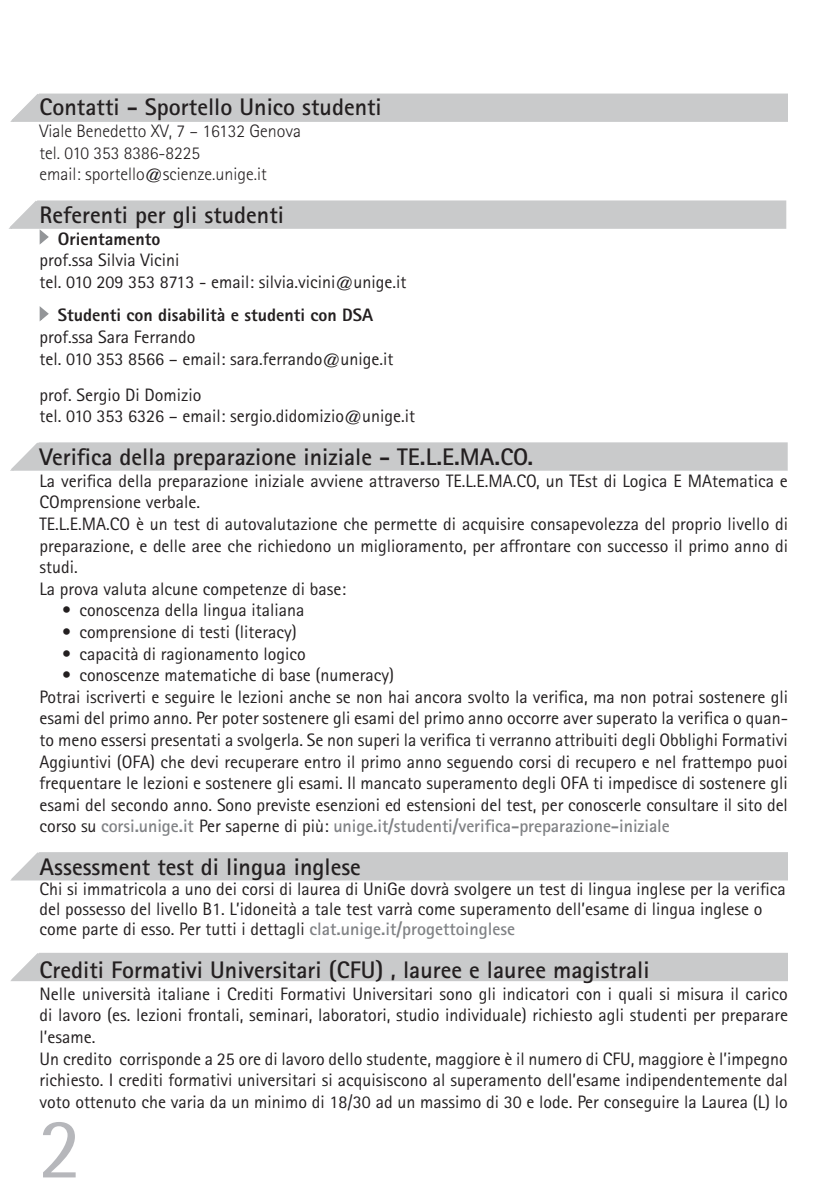
<style>
.page{position:relative;width:839px;height:1191px;background:#fff}
.page>*{position:absolute;margin:0;border:0;box-sizing:border-box;transform-origin:0 0}
.t1{font:86px "Rotis Semi Sans";color:#b6b7bb}
.t2{font:700 24px "Rotis Sans Serif";color:#231f20}
.t3{font:18px/21.6px "Rotis Sans Serif";color:#231f20;text-align:justify}
.t4{font:300 18px "Rotis Sans Serif";color:#231f20}
.t5{font:800 18px "Rotis Sans Serif";color:#231f20}
.s1{font-weight:700;color:#808285}
</style>
<div class="page">
<div style="left:10px;top:93px;width:778px;height:29px;background:#c9cacb"></div>
<div style="left:10px;top:953px;width:778px;height:28px;background:#c9cacb"></div>
<svg style="left:10px;top:442px;width:778px;height:29px;background:#cbcccd"></svg>
<div style="left:10px;top:852px;width:778px;height:29px;background:#c9cacb"></div>
<svg style="left:9px;top:200px;width:778px;height:45px"></svg>
<svg style="left:39px;top:306px;width:10px;height:16px"></svg>
<p class="t2" style="left:40px;top:92px;width:344px">Contatti - Sportello Unico studenti</p>
<p class="t4" style="left:40px;top:121px;width:263px">Viale Benedetto XV, 7 – 16132 Genova</p>
<p class="t4" style="left:40px;top:142px;width:162px">tel. 010 353 8386-8225</p>
<p class="t4" style="left:40px;top:164px;width:229px">email: sportello@scienze.unige.it</p>
<p class="t2" style="left:40px;top:200px;width:246px">Referenti per gli studenti</p>
<p class="t5" style="left:58px;top:227px;width:104px">Orientamento</p>
<p class="t3" style="left:40px;top:249px;width:142px">prof.ssa Silvia Vicini</p>
<p class="t3" style="left:40px;top:271px;width:368px">tel. 010 209 353 8713 - email: silvia.vicini@unige.it</p>
<p class="t5" style="left:58px;top:304px;width:317px">Studenti con disabilità e studenti con DSA</p>
<p class="t3" style="left:40px;top:326px;width:157px">prof.ssa Sara Ferrando</p>
<p class="t3" style="left:40px;top:348px;width:355px">tel. 010 353 8566 – email: sara.ferrando@unige.it</p>
<p class="t3" style="left:40px;top:384px;width:163px">prof. Sergio Di Domizio</p>
<p class="t3" style="left:40px;top:405px;width:377px">tel. 010 353 6326 – email: sergio.didomizio@unige.it</p>
<p class="t2" style="left:40px;top:442px;width:495px">Verifica della preparazione iniziale - TE.L.E.MA.CO.</p>
<p class="t3" style="left:40px;top:470px;width:750px">La verifica della preparazione iniziale avviene attraverso TE.L.E.MA.CO, un TEst di Logica E MAtematica e<br>COmprensione verbale.</p>
<p class="t3" style="left:40px;top:513px;width:750px">TE.L.E.MA.CO è un test di autovalutazione che permette di acquisire consapevolezza del proprio livello di preparazione, e delle aree che richiedono un miglioramento, per affrontare con successo il primo anno di studi.</p>
<p class="t3" style="left:40px;top:578px;width:308px">La prova valuta alcune competenze di base:</p>
<p class="t3" style="left:62px;top:599px;width:244px">• conoscenza della lingua italiana</p>
<p class="t3" style="left:62px;top:621px;width:236px">• comprensione di testi (literacy)</p>
<p class="t3" style="left:62px;top:642px;width:245px">• capacità di ragionamento logico</p>
<p class="t3" style="left:62px;top:664px;width:333px">• conoscenze matematiche di base (numeracy)</p>
<p class="t3" style="left:40px;top:686px;width:750px">Potrai iscriverti e seguire le lezioni anche se non hai ancora svolto la verifica, ma non potrai sostenere gli esami del primo anno. Per poter sostenere gli esami del primo anno occorre aver superato la verifica o quan&shy;to meno essersi presentati a svolgerla. Se non superi la verifica ti verranno attribuiti degli Obblighi Formativi Aggiuntivi (OFA) che devi recuperare entro il primo anno seguendo corsi di recupero e nel frattempo puoi frequentare le lezioni e sostenere gli esami. Il mancato superamento degli OFA ti impedisce di sostenere gli esami del secondo anno. Sono previste esenzioni ed estensioni del test, per conoscerle consultare il sito del corso su <span class="s1">corsi.unige.it</span> Per saperne di più: <span class="s1">unige.it/studenti/verifica-preparazione-iniziale</span></p>
<p class="t2" style="left:40px;top:852px;width:323px">Assessment test di lingua inglese</p>
<p class="t3" style="left:40px;top:879px;width:748px;line-height:20px;text-align:left">Chi si immatricola a uno dei corsi di laurea di UniGe dovrà svolgere un test di lingua inglese per la verifica del possesso del livello B1. L’idoneità a tale test varrà come superamento dell’esame di lingua inglese o come parte di esso. Per tutti i dettagli <span class="s1">clat.unige.it/progettoinglese</span></p>
<p class="t2" style="left:40px;top:954px;width:611px">Crediti Formativi Universitari (CFU) , lauree e lauree magistrali</p>
<p class="t3" style="left:40px;top:982px;width:750px">Nelle università italiane i Crediti Formativi Universitari sono gli indicatori con i quali si misura il carico di lavoro (es. lezioni frontali, seminari, laboratori, studio individuale) richiesto agli studenti per preparare l’esame.</p>
<p class="t3" style="left:40px;top:1047px;width:750px">Un credito corrisponde a 25 ore di lavoro dello studente, maggiore è il numero di CFU, maggiore è l’impegno richiesto. I crediti formativi universitari si acquisiscono al superamento dell’esame indipendentemente dal voto ottenuto che varia da un minimo di 18/30 ad un massimo di 30 e lode. Per conseguire la Laurea (L) lo</p>
<p class="t1" style="left:38px;top:1097px;width:45px">2</p>
</div>
